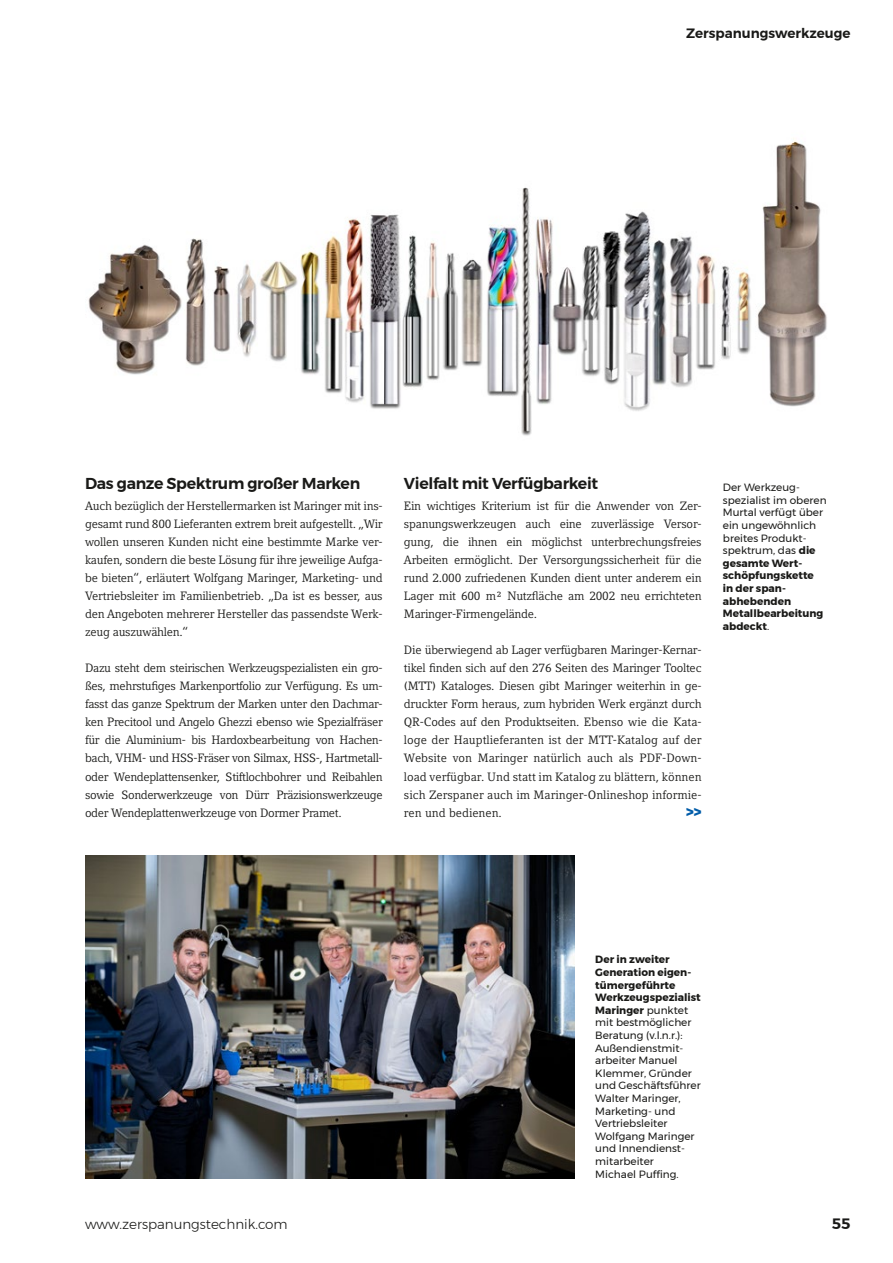
<style>
.page{position:relative;width:893px;height:1263px;background:#fff}
.page>*{position:absolute;margin:0;border:0;box-sizing:border-box;transform-origin:0 0}
.t1{font:600 15.75px "Montserrat";letter-spacing:-.02em;color:#1a1a18}
.t2{font:600 15px "Montserrat";color:#1a1a18}
.t3{font:900 15px "Montserrat";color:#005ca9}
.t4{font:300 13.5px "Montserrat";color:#1a1a18}
.t5{font:600 13.5px "Montserrat";color:#1a1a18}
.t6{font:12px/18px "Compatil Letter LT Pro";letter-spacing:-.02em;color:#1a1a18;text-align:justify}
.t7{font:10.5px/12.6px "Montserrat";color:#1a1a18}
.s1{font-weight:700}
</style>
<div class="page">
<img style="left:88px;top:138px;width:739px;height:298px">
<img style="left:85px;top:856px;width:489px;height:322px">
<p class="t5" style="left:686px;top:23px;width:166px">Zerspanungswerkzeuge</p>
<h1 class="t1" style="left:85px;top:471px;width:277px">Das ganze Spektrum großer Marken</h1>
<p class="t6" style="left:85px;top:497px;width:299px">Auch bezüglich der Herstellermarken ist Maringer mit ins&shy;gesamt rund 800 Lieferanten extrem breit aufgestellt. „Wir wollen unseren Kunden nicht eine bestimmte Marke ver&shy;kaufen, sondern die beste Lösung für ihre jeweilige Aufga&shy;be bieten“, erläutert Wolfgang Maringer, Marketing- und Vertriebsleiter im Familienbetrieb. „Da ist es besser, aus den Angeboten mehrerer Hersteller das passendste Werk&shy;zeug auszuwählen.“</p>
<p class="t6" style="left:85px;top:659px;width:299px">Dazu steht dem steirischen Werkzeugspezialisten ein gro&shy;ßes, mehrstufiges Markenportfolio zur Verfügung. Es um&shy;fasst das ganze Spektrum der Marken unter den Dachmar&shy;ken Precitool und Angelo Ghezzi ebenso wie Spezialfräser für die Aluminium- bis Hardoxbearbeitung von Hachen&shy;bach, VHM- und HSS-Fräser von Silmax, HSS-, Hartmetall&shy;oder Wendeplattensenker, Stiftlochbohrer und Reibahlen sowie Sonderwerkzeuge von Dürr Präzisionswerkzeuge oder Wendeplattenwerkzeuge von Dormer Pramet.</p>
<h1 class="t1" style="left:404px;top:471px;width:196px">Vielfalt mit Verfügbarkeit</h1>
<p class="t6" style="left:404px;top:497px;width:299px">Ein wichtiges Kriterium ist für die Anwender von Zer&shy;spanungswerkzeugen auch eine zuverlässige Versor&shy;gung, die ihnen ein möglichst unterbrechungsfreies Arbeiten ermöglicht. Der Versorgungssicherheit für die rund 2.000 zufriedenen Kunden dient unter anderem ein Lager mit 600 m² Nutzfläche am 2002 neu errichteten Maringer-Firmengelände.</p>
<p class="t6" style="left:404px;top:641px;width:299px">Die überwiegend ab Lager verfügbaren Maringer-Kernar&shy;tikel finden sich auf den 276 Seiten des Maringer Tooltec (MTT) Kataloges. Diesen gibt Maringer weiterhin in ge&shy;druckter Form heraus, zum hybriden Werk ergänzt durch QR-Codes auf den Produktseiten. Ebenso wie die Kata&shy;loge der Hauptlieferanten ist der MTT-Katalog auf der Website von Maringer natürlich auch als PDF-Down&shy;load verfügbar. Und statt im Katalog zu blättern, können sich Zerspaner auch im Maringer-Onlineshop informie&shy;ren und bedienen.</p>
<p class="t3" style="left:686px;top:799px;width:17px">&gt;&gt;</p>
<p class="t7" style="left:723px;top:481px;width:105px">Der Werkzeug&shy;spezialist im oberen<br>Murtal verfügt über ein ungewöhnlich breites Produkt&shy;spektrum, das <span class="s1">die gesamte Wert&shy;schöpfungskette in der span&shy;abhebenden<br>Metallbearbeitung abdeckt</span>.</p>
<p class="t7" style="left:595px;top:953px;width:107px"><span class="s1">Der in zweiter<br>Generation eigen&shy;tümergeführte<br>Werkzeugspezialist<br>Maringer</span> punktet mit bestmöglicher<br>Beratung (v.l.n.r.):<br>Außendienstmit&shy;arbeiter Manuel<br>Klemmer, Gründer und Geschäftsführer<br>Walter Maringer,<br>Marketing- und<br>Vertriebsleiter<br>Wolfgang Maringer und Innendienst&shy;mitarbeiter<br>Michael Puffing.</p>
<p class="t4" style="left:85px;top:1214px;width:204px">www.zerspanungstechnik.com</p>
<p class="t2" style="left:832px;top:1212px;width:20px">55</p>
</div>
